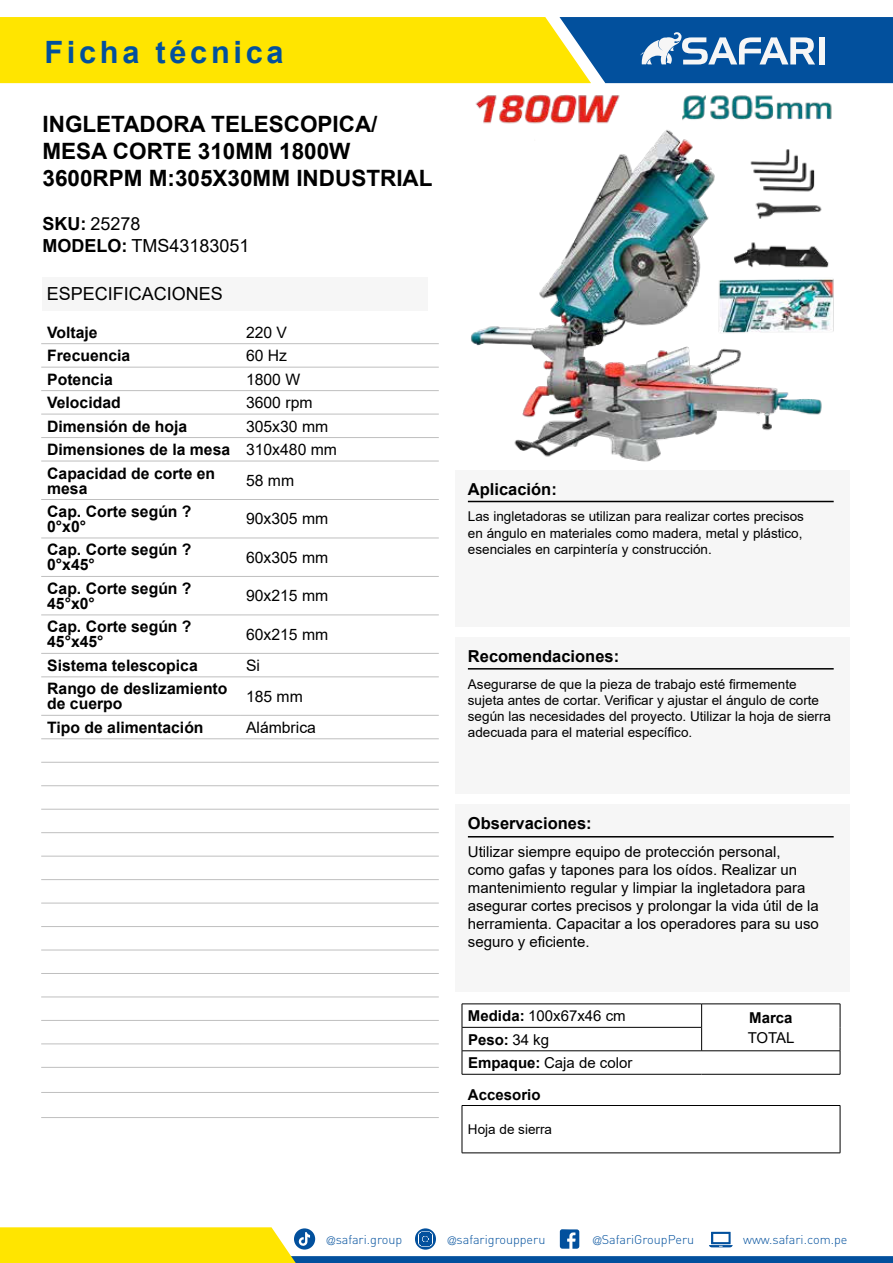
<style>
.page{position:relative;width:893px;height:1263px;background:#fff}
.page>*{position:absolute;margin:0;border:0;box-sizing:border-box;transform-origin:0 0}
.t1{font:700 30.75px "Arial";letter-spacing:.12em;color:#02509d}
.t2{font:700 22.5px/27px "Arial";color:#000}
.t3{font:18px/21.9px "Arial";color:#000}
.t4{font:700 16.5px "Arial";color:#000}
.t5{font:700 15.75px/15px "Arial";color:#000}
.t6{font:15.75px "Arial";color:#000}
.t7{font:15px/18px "Arial";color:#000}
.t8{font:700 15px "Arial";color:#000}
.t9{font:13.5px/16.2px "Arial";color:#000;text-align:justify}
.t10{font:300 12.6px "DIN";color:#02509d}
.s1{font-weight:700}
.s2{font-weight:400}
.s3{font-family:"Helvetica LT Std";font-stretch:condensed;font-size:11.25px}
</style>
<div class="page">
<svg style="left:0;top:1227px;width:893px;height:36px"></svg>
<svg style="left:0;top:17px;width:893px;height:66px;background:#b1b83e"></svg>
<div style="left:819px;top:37px;width:6px;height:27px;background:#f6f6f6"></div>
<div style="left:455px;top:470px;width:395px;height:157px;background:#f6f6f6"></div>
<hr style="left:468px;top:501px;width:366px;height:1px;background:#000">
<div style="left:455px;top:638px;width:395px;height:156px;background:#f6f6f6"></div>
<hr style="left:468px;top:668px;width:366px;height:1px;background:#000">
<div style="left:455px;top:805px;width:395px;height:187px;background:#f6f6f6"></div>
<hr style="left:468px;top:836px;width:366px;height:1px;background:#000">
<hr style="left:462px;top:1105px;width:378px;height:1px;background:#000">
<hr style="left:462px;top:1106px;width:1px;height:47px;background:#000">
<hr style="left:840px;top:1106px;width:1px;height:47px;background:#000">
<hr style="left:462px;top:1152px;width:378px;height:1px;background:#000">
<hr style="left:41px;top:343px;width:199px;height:1px;background:#bfbfbf">
<hr style="left:240px;top:343px;width:199px;height:1px;background:#bfbfbf">
<hr style="left:41px;top:1117px;width:199px;height:1px;background:#bfbfbf">
<hr style="left:240px;top:1117px;width:199px;height:1px;background:#bfbfbf">
<hr style="left:41px;top:367px;width:199px;height:1px;background:#bfbfbf">
<hr style="left:240px;top:367px;width:199px;height:1px;background:#bfbfbf">
<hr style="left:41px;top:390px;width:199px;height:1px;background:#bfbfbf">
<hr style="left:240px;top:390px;width:199px;height:1px;background:#bfbfbf">
<hr style="left:41px;top:414px;width:199px;height:1px;background:#bfbfbf">
<hr style="left:240px;top:414px;width:199px;height:1px;background:#bfbfbf">
<hr style="left:41px;top:437px;width:199px;height:1px;background:#bfbfbf">
<hr style="left:240px;top:437px;width:199px;height:1px;background:#bfbfbf">
<hr style="left:41px;top:461px;width:199px;height:1px;background:#bfbfbf">
<hr style="left:240px;top:461px;width:199px;height:1px;background:#bfbfbf">
<hr style="left:41px;top:499px;width:199px;height:1px;background:#bfbfbf">
<hr style="left:240px;top:499px;width:199px;height:1px;background:#bfbfbf">
<hr style="left:41px;top:538px;width:199px;height:1px;background:#bfbfbf">
<hr style="left:240px;top:538px;width:199px;height:1px;background:#bfbfbf">
<hr style="left:41px;top:576px;width:199px;height:1px;background:#bfbfbf">
<hr style="left:240px;top:576px;width:199px;height:1px;background:#bfbfbf">
<hr style="left:41px;top:615px;width:199px;height:1px;background:#bfbfbf">
<hr style="left:240px;top:615px;width:199px;height:1px;background:#bfbfbf">
<hr style="left:41px;top:653px;width:199px;height:1px;background:#bfbfbf">
<hr style="left:240px;top:653px;width:199px;height:1px;background:#bfbfbf">
<hr style="left:41px;top:677px;width:199px;height:1px;background:#bfbfbf">
<hr style="left:240px;top:677px;width:199px;height:1px;background:#bfbfbf">
<hr style="left:41px;top:715px;width:199px;height:1px;background:#bfbfbf">
<hr style="left:240px;top:715px;width:199px;height:1px;background:#bfbfbf">
<hr style="left:41px;top:738px;width:199px;height:1px;background:#bfbfbf">
<hr style="left:240px;top:738px;width:199px;height:1px;background:#bfbfbf">
<hr style="left:41px;top:762px;width:199px;height:1px;background:#bfbfbf">
<hr style="left:240px;top:762px;width:199px;height:1px;background:#bfbfbf">
<hr style="left:41px;top:785px;width:199px;height:1px;background:#bfbfbf">
<hr style="left:240px;top:785px;width:199px;height:1px;background:#bfbfbf">
<hr style="left:41px;top:809px;width:199px;height:1px;background:#bfbfbf">
<hr style="left:240px;top:809px;width:199px;height:1px;background:#bfbfbf">
<hr style="left:41px;top:832px;width:199px;height:1px;background:#bfbfbf">
<hr style="left:240px;top:832px;width:199px;height:1px;background:#bfbfbf">
<hr style="left:41px;top:856px;width:199px;height:1px;background:#bfbfbf">
<hr style="left:240px;top:856px;width:199px;height:1px;background:#bfbfbf">
<hr style="left:41px;top:879px;width:199px;height:1px;background:#bfbfbf">
<hr style="left:240px;top:879px;width:199px;height:1px;background:#bfbfbf">
<hr style="left:41px;top:903px;width:199px;height:1px;background:#bfbfbf">
<hr style="left:240px;top:903px;width:199px;height:1px;background:#bfbfbf">
<hr style="left:41px;top:926px;width:199px;height:1px;background:#bfbfbf">
<hr style="left:240px;top:926px;width:199px;height:1px;background:#bfbfbf">
<hr style="left:41px;top:950px;width:199px;height:1px;background:#bfbfbf">
<hr style="left:240px;top:950px;width:199px;height:1px;background:#bfbfbf">
<hr style="left:41px;top:973px;width:199px;height:1px;background:#bfbfbf">
<hr style="left:240px;top:973px;width:199px;height:1px;background:#bfbfbf">
<hr style="left:41px;top:997px;width:199px;height:1px;background:#bfbfbf">
<hr style="left:240px;top:997px;width:199px;height:1px;background:#bfbfbf">
<hr style="left:41px;top:1020px;width:199px;height:1px;background:#bfbfbf">
<hr style="left:240px;top:1020px;width:199px;height:1px;background:#bfbfbf">
<hr style="left:41px;top:1044px;width:199px;height:1px;background:#bfbfbf">
<hr style="left:240px;top:1044px;width:199px;height:1px;background:#bfbfbf">
<hr style="left:41px;top:1067px;width:199px;height:1px;background:#bfbfbf">
<hr style="left:240px;top:1067px;width:199px;height:1px;background:#bfbfbf">
<hr style="left:41px;top:1092px;width:199px;height:1px;background:#bfbfbf">
<hr style="left:240px;top:1092px;width:199px;height:1px;background:#bfbfbf">
<img style="left:471px;top:94px;width:363px;height:368px">
<div style="left:43px;top:277px;width:385px;height:33px;background:#f6f6f6"></div>
<hr style="left:462px;top:1027px;width:239px;height:1px;background:#000">
<hr style="left:462px;top:1050px;width:240px;height:1px;background:#000">
<hr style="left:702px;top:1050px;width:138px;height:1px;background:#000">
<hr style="left:462px;top:1004px;width:240px;height:1px;background:#000">
<hr style="left:702px;top:1004px;width:138px;height:1px;background:#000">
<svg style="left:701px;top:1004px;width:1px;height:47px"></svg>
<svg style="left:462px;top:1004px;width:1px;height:70px"></svg>
<svg style="left:840px;top:1004px;width:1px;height:70px"></svg>
<hr style="left:462px;top:1074px;width:240px;height:1px;background:#000">
<hr style="left:702px;top:1074px;width:138px;height:1px;background:#000">
<h1 class="t1" style="left:44px;top:34px;width:241px">Ficha técnica</h1>
<h2 class="t2" style="left:43px;top:112px;width:392px">INGLETADORA TELESCOPICA/<br>MESA CORTE 310MM 1800W<br>3600RPM M:305X30MM INDUSTRIAL</h2>
<h3 class="t3" style="left:43px;top:213px;width:209px"><span class="s1">SKU:</span> 25278<br><span class="s1">MODELO:</span> TMS43183051</h3>
<h3 class="t3" style="left:47px;top:282px;width:178px">ESPECIFICACIONES</h3>
<p class="t5" style="left:47px;top:326px;width:52px">Voltaje</p>
<p class="t6" style="left:246px;top:326px;width:43px">220 V</p>
<p class="t5" style="left:47px;top:350px;width:85px">Frecuencia</p>
<p class="t6" style="left:246px;top:350px;width:43px">60 Hz</p>
<p class="t5" style="left:47px;top:373px;width:67px">Potencia</p>
<p class="t6" style="left:246px;top:373px;width:56px">1800 W</p>
<p class="t5" style="left:47px;top:396px;width:75px">Velocidad</p>
<p class="t6" style="left:246px;top:397px;width:68px">3600 rpm</p>
<p class="t5" style="left:47px;top:420px;width:142px">Dimensión de hoja</p>
<p class="t5" style="left:47px;top:416px;width:291px;line-height:23.4px;text-indent:199px"><span class="s2">305x30 mm<br></span>Dimensiones de la mesa <span class="s2">310x480 mm<br></span>Capacidad de corte en</p>
<p class="t5" style="left:47px;top:482px;width:42px">mesa</p>
<p class="t6" style="left:246px;top:474px;width:50px">58 mm</p>
<p class="t5" style="left:47px;top:505px;width:146px">Cap. Corte según ?<br>0°x0°</p>
<p class="t6" style="left:246px;top:513px;width:84px">90x305 mm</p>
<p class="t5" style="left:47px;top:544px;width:146px">Cap. Corte según ?<br>0°x45°</p>
<p class="t6" style="left:246px;top:551px;width:84px">60x305 mm</p>
<p class="t5" style="left:47px;top:582px;width:146px">Cap. Corte según ?<br>45°x0°</p>
<p class="t6" style="left:246px;top:590px;width:84px">90x215 mm</p>
<p class="t5" style="left:47px;top:621px;width:146px">Cap. Corte según ?<br>45°x45°</p>
<p class="t6" style="left:246px;top:628px;width:84px">60x215 mm</p>
<p class="t5" style="left:47px;top:659px;width:152px">Sistema telescopica</p>
<p class="t6" style="left:246px;top:659px;width:16px">Si</p>
<p class="t5" style="left:47px;top:683px;width:182px">Rango de deslizamiento de cuerpo</p>
<p class="t6" style="left:246px;top:690px;width:58px">185 mm</p>
<p class="t5" style="left:47px;top:721px;width:158px">Tipo de alimentación</p>
<p class="t6" style="left:246px;top:721px;width:72px">Alámbrica</p>
<p class="t4" style="left:468px;top:483px;width:90px">Aplicación:</p>
<p class="t9" style="left:468px;top:510px;width:338px">Las ingletadoras se utilizan para realizar cortes precisos en ángulo en materiales como madera, metal y plástico, esenciales en carpintería y construcción.</p>
<p class="t4" style="left:468px;top:650px;width:153px">Recomendaciones:</p>
<p class="t9" style="left:468px;top:676px;width:365px;text-align:left">Asegurarse de que la pieza de trabajo esté firmemente sujeta antes de cortar. Verificar y ajustar el ángulo de corte según las necesidades del proyecto. Utilizar la hoja de sierra adecuada para el material específico.</p>
<p class="t4" style="left:468px;top:817px;width:125px">Observaciones:</p>
<p class="t7" style="left:468px;top:844px;width:352px">Utilizar siempre equipo de protección personal, como gafas y tapones para los oídos. Realizar un mantenimiento regular y limpiar la ingletadora para asegurar cortes precisos y prolongar la vida útil de la herramienta. Capacitar a los operadores para su uso seguro y eficiente.</p>
<p class="t7" style="left:468px;top:1008px;width:159px"><span class="s1">Medida:</span> 100x67x46 cm</p>
<p class="t8" style="left:749px;top:1012px;width:45px">Marca</p>
<p class="t8" style="left:468px;top:1034px;width:83px">Peso: <span class="s2">34 kg</span></p>
<p class="t7" style="left:748px;top:1030px;width:48px">TOTAL</p>
<p class="t7" style="left:468px;top:1055px;width:166px"><span class="s1">Empaque:</span> Caja de color</p>
<p class="t8" style="left:468px;top:1088px;width:74px">Accesorio</p>
<p class="t9" style="left:468px;top:1122px;width:86px">Hoja de sierra</p>
<p class="t10" style="left:327px;top:1234px;width:77px"><span class="s3">@</span>safari.group</p>
<p class="t10" style="left:448px;top:1234px;width:99px"><span class="s3">@</span>safarigroupperu</p>
<p class="t10" style="left:593px;top:1234px;width:103px"><span class="s3">@</span>SafariGroupPeru</p>
<p class="t10" style="left:743px;top:1234px;width:106px">www.safari.com.pe</p>
</div>
